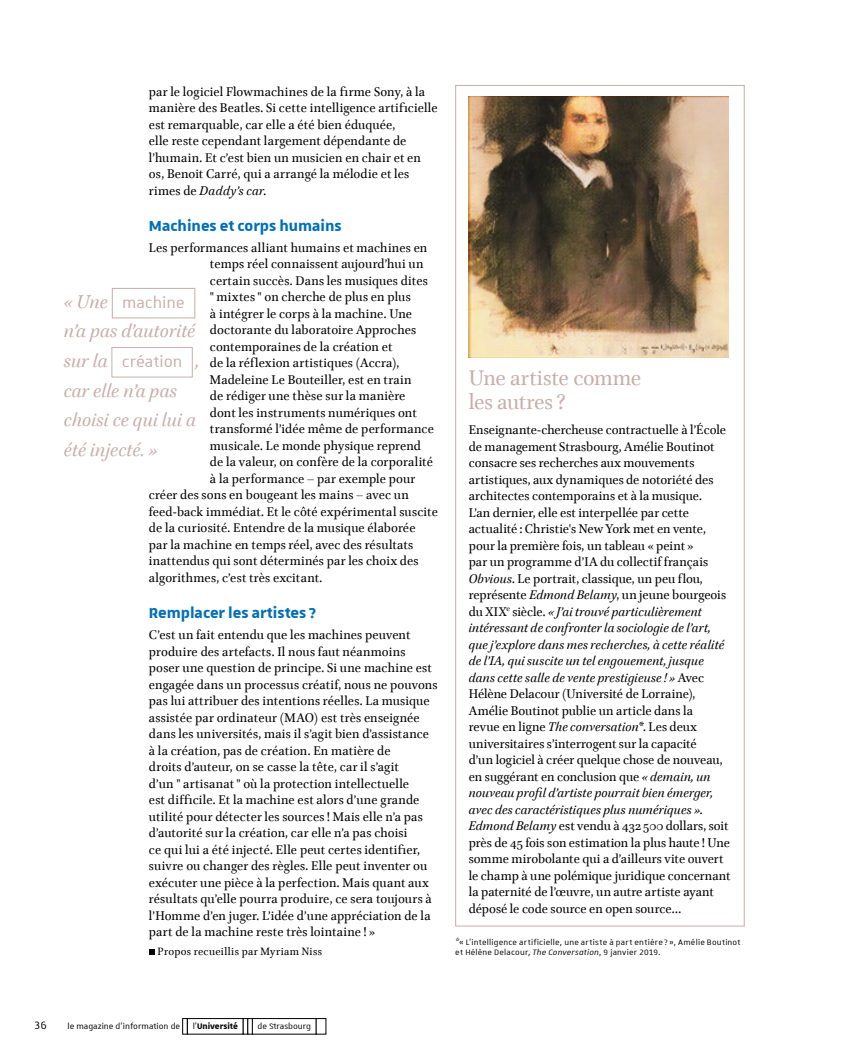
<style>
.page{position:relative;width:851px;height:1063px;background:#fff}
.page>*{position:absolute;margin:0;border:0;box-sizing:border-box;transform-origin:0 0}
.t1{font:24px/24px "Brill";letter-spacing:-.005em;color:#c9aeaa}
.t2{font:italic 21px/29.5px "Brill";color:#c9aeaa}
.t3{font:20.7px "Unistra D";color:#c9aeaa}
.t4{font:700 19.5px "Unistra B";color:#006fb8}
.t5{font:14.4px "Unistra A";color:#000}
.t6{font:14.25px/16.5px "Brill";letter-spacing:.01em;color:#000}
.t7{font:12px "Brill";letter-spacing:.035em;color:#000}
.t8{font:10.8px "Unistra A";color:#000}
.t9{font:10.8px "Unistra D";color:#000}
.t10{font:10.5px/10.5px "Unistra A";letter-spacing:.02em;color:#000}
.s1{font-style:italic}
.s2{font-family:"Brill";font-style:italic;font-size:21px}
.s3{font-family:"Unistra D"}
.s4{font-family:"Unistra D";font-weight:700}
</style>
<div class="page">
<svg style="left:149px;top:949px;width:6px;height:6px"></svg>
<img style="left:468px;top:96px;width:260px;height:261px">
<div style="left:112px;top:288px;width:83px;height:30px;border:1px solid #c9aeaa"></div>
<div style="left:112px;top:347px;width:80px;height:30px;border:1px solid #c9aeaa"></div>
<div style="left:182px;top:1018px;width:5px;height:16px;border:1px solid #000"></div>
<div style="left:187px;top:1018px;width:56px;height:16px;border:1px solid #000"></div>
<div style="left:247px;top:1018px;width:6px;height:16px;border:1px solid #000"></div>
<div style="left:252px;top:1018px;width:64px;height:16px;border:1px solid #000"></div>
<p class="t6" style="left:149px;top:84px;width:290px">par le logiciel Flowmachines de la firme Sony, à la manière des Beatles. Si cette intelligence artificielle est remarquable, car elle a été bien éduquée,<br>elle reste cependant largement dépendante de l’humain. Et c’est bien un musicien en chair et en os, Benoit Carré, qui a arrangé la mélodie et les rimes de <span class="s1">Daddy’s car</span>.</p>
<h3 class="t4" style="left:149px;top:215px;width:194px">Machines et corps humains</h3>
<p class="t6" style="left:149px;top:240px;width:280px">Les performances alliant humains et machines en</p>
<p class="t6" style="left:210px;top:256px;width:215px">temps réel connaissent aujourd’hui un</p>
<p class="t6" style="left:210px;top:273px;width:219px">certain succès. Dans les musiques dites</p>
<p class="t6" style="left:210px;top:289px;width:202px">ʺ mixtes ʺ on cherche de plus en plus</p>
<p class="t6" style="left:210px;top:306px;width:203px">à intégrer le corps à la machine. Une</p>
<p class="t6" style="left:210px;top:322px;width:208px">doctorante du laboratoire Approches</p>
<p class="t6" style="left:210px;top:339px;width:184px">contemporaines de la création et</p>
<p class="t6" style="left:210px;top:355px;width:191px">de la réflexion artistiques (Accra),</p>
<p class="t6" style="left:210px;top:372px;width:203px">Madeleine Le Bouteiller, est en train</p>
<p class="t6" style="left:210px;top:388px;width:197px">de rédiger une thèse sur la manière</p>
<p class="t6" style="left:210px;top:405px;width:208px">dont les instruments numériques ont</p>
<p class="t6" style="left:210px;top:421px;width:225px">transformé l’idée même de performance</p>
<p class="t6" style="left:210px;top:438px;width:212px">musicale. Le monde physique reprend</p>
<p class="t6" style="left:210px;top:454px;width:224px">de la valeur, on confère de la corporalité</p>
<p class="t6" style="left:210px;top:471px;width:207px">à la performance – par exemple pour</p>
<p class="t6" style="left:149px;top:487px;width:261px">créer des sons en bougeant les mains – avec un</p>
<p class="t6" style="left:149px;top:504px;width:290px">feed-back immédiat. Et le côté expérimental suscite</p>
<p class="t6" style="left:149px;top:520px;width:268px">de la curiosité. Entendre de la musique élaborée</p>
<p class="t6" style="left:149px;top:537px;width:266px">par la machine en temps réel, avec des résultats</p>
<p class="t6" style="left:149px;top:553px;width:271px">inattendus qui sont déterminés par les choix des</p>
<p class="t6" style="left:149px;top:570px;width:175px">algorithmes, c’est très excitant.</p>
<h3 class="t4" style="left:149px;top:602px;width:169px">Remplacer les artistes?</h3>
<p class="t6" style="left:149px;top:627px;width:290px">C’est un fait entendu que les machines peuvent produire des artefacts. Il nous faut néanmoins poser une question de principe. Si une machine est engagée dans un processus créatif, nous ne pouvons pas lui attribuer des intentions réelles. La musique assistée par ordinateur (MAO) est très enseignée dans les universités, mais il s’agit bien d’assistance à la création, pas de création. En matière de<br>droits d’auteur, on se casse la tête, car il s’agit<br>d’un " artisanat " où la protection intellectuelle<br>est difficile. Et la machine est alors d’une grande utilité pour détecter les sources ! Mais elle n’a pas d’autorité sur la création, car elle n’a pas choisi<br>ce qui lui a été injecté. Elle peut certes identifier, suivre ou changer des règles. Elle peut inventer ou exécuter une pièce à la perfection. Mais quant aux résultats qu’elle pourra produire, ce sera toujours à l’Homme d’en juger. L’idée d’une appréciation de la part de la machine reste très lointaine ! »</p>
<p class="t7" style="left:157px;top:943px;width:166px">Propos recueillis par Myriam Niss</p>
<p class="t10" style="left:455px;top:936px;width:287px"><span class="s1">*</span>« L’intelligence artificielle, une artiste à part entière?», Amélie Boutinot et Hélène Delacour, <span class="s1">The Conversation</span>, 9 janvier 2019.</p>
<h3 class="t3" style="left:64px;top:292px;width:122px"><span class="s2">« Une</span> machine</h3>
<h2 class="t2" style="left:64px;top:317px;width:133px">n’a pas d’autorité</h2>
<h3 class="t3" style="left:64px;top:351px;width:137px"><span class="s2">sur la</span> création <span class="s2">,</span></h3>
<h2 class="t2" style="left:64px;top:376px;width:134px">car elle n’a pas choisi ce qui lui a été injecté. »</h2>
<h1 class="t1" style="left:468px;top:367px;width:174px">Une artiste comme les autres ?</h1>
<p class="t6" style="left:468px;top:423px;width:263px">Enseignante-chercheuse contractuelle à l’École de management Strasbourg, Amélie Boutinot consacre ses recherches aux mouvements artistiques, aux dynamiques de notoriété des architectes contemporains et à la musique.<br>L’an dernier, elle est interpellée par cette actualité : Christie's New York met en vente, pour la première fois, un tableau « peint »<br>par un programme d’IA du collectif français <span class="s1">Obvious</span>. Le portrait, classique, un peu flou, représente <span class="s1">Edmond Belamy</span>, un jeune bourgeois du XIX<sup>e</sup> siècle. <span class="s1">« J’ai trouvé particulièrement intéressant de confronter la sociologie de l’art, que j’explore dans mes recherches, à cette réalité de l’IA, qui suscite un tel engouement, jusque dans cette salle de vente prestigieuse ! »</span> Avec Hélène Delacour (Université de Lorraine), Amélie Boutinot publie un article dans la<br>revue en ligne <span class="s1">The conversation*</span>. Les deux universitaires s’interrogent sur la capacité<br>d’un logiciel à créer quelque chose de nouveau, en suggérant en conclusion que <span class="s1">« demain, un nouveau profil d’artiste pourrait bien émerger, avec des caractéristiques plus numériques »</span>.<br><span class="s1">Edmond Belamy</span> est vendu à 432 500 dollars, soit près de 45 fois son estimation la plus haute ! Une somme mirobolante qui a d’ailleurs vite ouvert le champ à une polémique juridique concernant la paternité de l’œuvre, un autre artiste ayant déposé le code source en open source…</p>
<p class="t5" style="left:34px;top:1018px;width:14px">36</p>
<p class="t8" style="left:67px;top:1021px;width:172px">le magazine d’information de <span class="s3">l’</span><span class="s4">Université</span></p>
<p class="t9" style="left:257px;top:1020px;width:55px">de Strasbourg</p>
</div>
